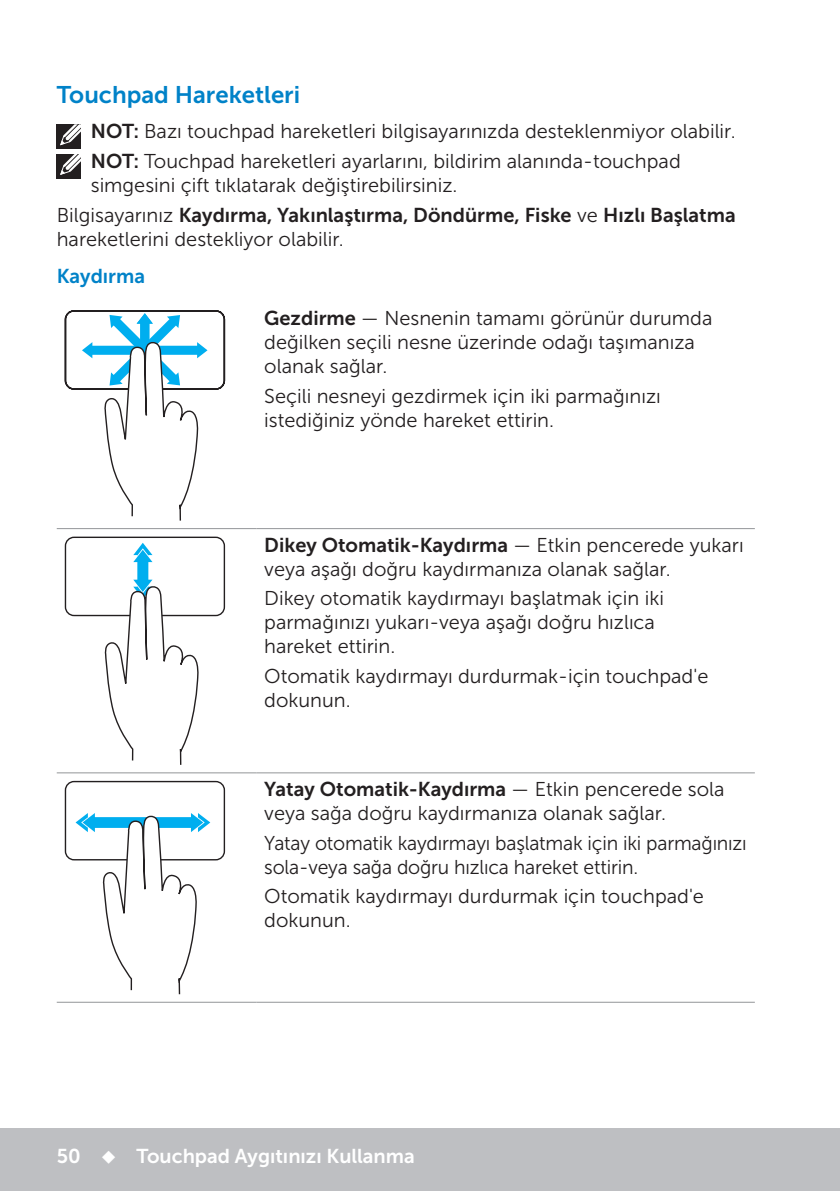
<style>
.page{position:relative;width:840px;height:1191px;background:#fff}
.page>*{position:absolute;margin:0;border:0;box-sizing:border-box;transform-origin:0 0}
.t1{font:24px "Museo Sans For Dell 700";color:#0082c8}
.t2{font:20px/24px "Museo Sans For Dell 300";color:#231f20}
.t3{font:20px "Museo Sans For Dell 700";color:#231f20}
.t4{font:20px "Museo Sans For Dell 700";color:#fff}
.t5{font:20px "Museo Sans For Dell 700";color:#0082c8}
.s1{font-family:"Museo Sans For Dell 700"}
.s2{font-family:"Museo Sans For Dell 300"}
</style>
<div class="page">
<div style="left:0;top:1128px;width:839px;height:63px;background:#bebfc2"></div>
<hr style="left:57px;top:528px;width:199px;height:1px;background:#939598">
<hr style="left:256px;top:528px;width:498px;height:1px;background:#939598">
<hr style="left:57px;top:772px;width:199px;height:1px;background:#939598">
<hr style="left:256px;top:772px;width:498px;height:1px;background:#939598">
<hr style="left:57px;top:1001px;width:199px;height:1px;background:#939598">
<hr style="left:256px;top:1001px;width:498px;height:1px;background:#939598">
<svg style="left:65px;top:310px;width:160px;height:210px"></svg>
<div style="left:65px;top:536px;width:160px;height:80px;border:1px solid #231f20;border-radius:9px"></div>
<svg style="left:104px;top:543px;width:96px;height:222px"></svg>
<div style="left:65px;top:781px;width:160px;height:79px;border:1px solid #231f20;border-radius:9px"></div>
<svg style="left:75px;top:813px;width:135px;height:181px"></svg>
<div style="left:57px;top:124px;width:24px;height:25px;background:#231f20"></div>
<svg style="left:60px;top:124px;width:21px;height:22px"></svg>
<div style="left:57px;top:154px;width:24px;height:24px;background:#231f20"></div>
<svg style="left:60px;top:154px;width:21px;height:21px"></svg>
<p class="t1" style="left:57px;top:81px;width:245px">Touchpad Hareketleri</p>
<p class="t2" style="left:91px;top:117px;width:646px;line-height:29.6px"><span class="s1">NOT:</span> Bazı touchpad hareketleri bilgisayarınızda desteklenmiyor olabilir.<br><span class="s1">NOT:</span> Touchpad hareketleri ayarlarını, bildirim alanında‑touchpad</p>
<p class="t2" style="left:91px;top:173px;width:368px">simgesini çift tıklatarak değiştirebilirsiniz.</p>
<p class="t3" style="left:57px;top:204px;width:680px"><span class="s2">Bilgisayarınız</span> Kaydırma, Yakınlaştırma, Döndürme, Fiske <span class="s2">ve</span> Hızlı Başlatma</p>
<p class="t2" style="left:57px;top:227px;width:288px">hareketlerini destekliyor olabilir.</p>
<p class="t5" style="left:57px;top:265px;width:90px">Kaydırma</p>
<p class="t2" style="left:264px;top:306px;width:449px"><span class="s1">Gezdirme</span> — Nesnenin tamamı görünür durumda değilken seçili nesne üzerinde odağı taşımanıza olanak sağlar.</p>
<p class="t2" style="left:264px;top:384px;width:398px">Seçili nesneyi gezdirmek için iki parmağınızı istediğiniz yönde hareket ettirin.</p>
<p class="t3" style="left:264px;top:533px;width:480px">Dikey Otomatik‑Kaydırma <span class="s2">— Etkin pencerede yukarı</span></p>
<p class="t2" style="left:264px;top:554px;width:408px;line-height:29.6px">veya aşağı doğru kaydırmanıza olanak sağlar.<br>Dikey otomatik kaydırmayı başlatmak için iki</p>
<p class="t2" style="left:264px;top:610px;width:392px">parmağınızı yukarı‑veya aşağı doğru hızlıca hareket ettirin.</p>
<p class="t2" style="left:264px;top:664px;width:445px">Otomatik kaydırmayı durdurmak‑ için touchpad'e dokunun.</p>
<p class="t3" style="left:264px;top:778px;width:461px">Yatay Otomatik‑Kaydırma <span class="s2">— Etkin pencerede sola</span></p>
<p class="t2" style="left:264px;top:798px;width:483px;line-height:29.6px">veya sağa doğru kaydırmanıza olanak sağlar.<br>Yatay otomatik kaydırmayı başlatmak için iki parmağınızı</p>
<p class="t2" style="left:264px;top:852px;width:441px;line-height:29.6px">sola‑veya sağa doğru hızlıca hareket ettirin.<br>Otomatik kaydırmayı durdurmak için touchpad'e</p>
<p class="t2" style="left:264px;top:908px;width:88px">dokunun.</p>
<p class="t4" style="left:57px;top:1144px;width:359px">50 ◆ Touchpad Aygıtınızı Kullanma</p>
</div>
